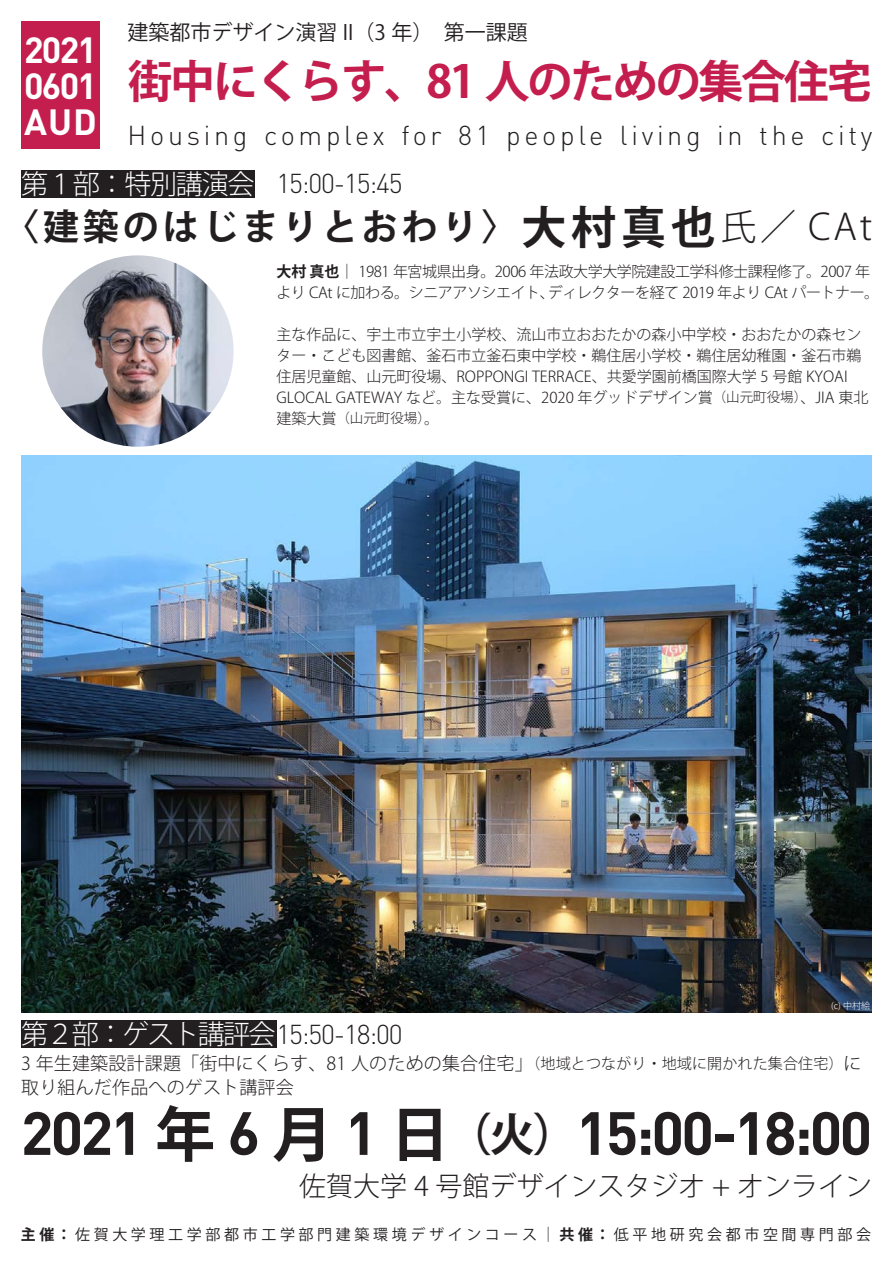
<style>
.page{position:relative;width:893px;height:1263px;background:#fff}
.page>*{position:absolute;margin:0;border:0;box-sizing:border-box;transform-origin:0 0}
.t1{font:700 60px "DIN";letter-spacing:-.045em;color:#231f20}
.t2{font:700 45px "Koz Go Pro";letter-spacing:-.05em;color:#c41e4e}
.t3{font:700 45px "Koz Go Pro";color:#231f20}
.t4{font:700 36px "Koz Go Pro";letter-spacing:.105em;color:#231f20}
.t5{font:700 36px "DIN";letter-spacing:-.05em;color:#fff}
.t6{font:300 36px "Koz Go Pro";color:#231f20}
.t7{font:300 27px "DIN";letter-spacing:.135em;color:#231f20}
.t8{font:300 27px "Koz Go Pro";color:#231f20}
.t9{font:300 27px "Koz Go Pro";letter-spacing:-.045em;color:#fff}
.t10{font:21px "Koz Go Pro";color:#231f20}
.t11{font:300 18px/24px "Koz Go Pro";letter-spacing:.01em;color:#231f20}
.t12{font:300 15px/21px "Koz Go Pro";color:#231f20}
.t13{font:300 15px/21px "Koz Go Pro";letter-spacing:-.03em;color:#231f20}
.t14{font:15px "Koz Go Pro";letter-spacing:.24em;color:#231f20}
.t15{font:300 13.5px "Koz Go Pro";color:#231f20}
.t16{font:300 9px "Koz Go Pro";color:#fff}
.s1{font-weight:300;font-size:36px}
.s2{font-weight:700}
.s3{font-size:13.5px}
.s4{font-size:15px}
.s5{font-family:"Koz Go Pro";color:#fff}
.s6{font-family:"Koz Go Pro"}
</style>
<div class="page">
<img style="left:21px;top:455px;width:850px;height:557px">
<div style="left:21px;top:21px;width:79px;height:128px;background:#c41e4e"></div>
<img style="left:42px;top:255px;width:192px;height:192px;border-radius:96px">
<div style="left:21px;top:170px;width:234px;height:27px;background:#231f20"></div>
<div style="left:21px;top:1020px;width:255px;height:27px;background:#231f20"></div>
<p class="t5" style="left:24px;top:26px;width:74px">2021</p>
<p class="t5" style="left:24px;top:62px;width:74px">0601</p>
<p class="t5" style="left:24px;top:98px;width:74px">AUD</p>
<p class="t10" style="left:128px;top:18px;width:402px">建築都市デザイン演習 （I I 3 年）　第一課題</p>
<p class="t2" style="left:128px;top:53px;width:746px">街中にくらす、81 人のための集合住宅</p>
<p class="t7" style="left:128px;top:119px;width:121px">Housing</p>
<p class="t7" style="left:264px;top:119px;width:122px">complex</p>
<p class="t7" style="left:401px;top:119px;width:42px">for</p>
<p class="t7" style="left:458px;top:119px;width:33px">81</p>
<p class="t7" style="left:506px;top:119px;width:99px">people</p>
<p class="t7" style="left:620px;top:119px;width:82px">living</p>
<p class="t7" style="left:717px;top:119px;width:27px">in</p>
<p class="t7" style="left:759px;top:119px;width:47px">the</p>
<p class="t7" style="left:821px;top:119px;width:53px">city</p>
<p class="t9" style="left:21px;top:166px;width:235px">第１部：特別講演会</p>
<p class="t7" style="left:276px;top:167px;width:128px">15:00-15:45</p>
<p class="t4" style="left:3px;top:204px;width:516px">〈建築のはじまりとおわり〉</p>
<p class="t3" style="left:521px;top:198px;width:236px">大村真也<span class="s1">氏</span></p>
<p class="t6" style="left:760px;top:204px;width:113px">／ CAt</p>
<p class="t13" style="left:548px;top:261px;width:333px;text-indent:-271px"><span class="s2">大村真也</span>｜ 1981 年宮城県出身。2006 年法政大学大学院建設工学科修士課程修了。2007 年ディレクターを経て 2019 年より CAt パートナー。</p>
<p class="t13" style="left:276px;top:282px;width:280px">より CAt に加わる。シニアアソシエイト、</p>
<p class="t12" style="left:276px;top:324px;width:587px">主な作品に、宇土市立宇土小学校、流山市立おおたかの森小中学校・おおたかの森セン</p>
<p class="t12" style="left:276px;top:345px;width:587px">ター・こども図書館、釜石市立釜石東中学校・鵜住居小学校・鵜住居幼稚園・釜石市鵜</p>
<p class="t12" style="left:276px;top:366px;width:573px">住居児童館、山元町役場、ROPPONGI TERRACE、共愛学園前橋国際大学 5 号館 KYOAI</p>
<p class="t12" style="left:815px;top:387px;width:54px">JIA 東北</p>
<p class="t12" style="left:417px;top:387px;width:297px;text-indent:-141px">GLOCAL GATEWAY など。主な受賞に、2020 年グッドデザイン賞。<span class="s3">(</span></p>
<p class="t15" style="left:713px;top:388px;width:104px">（山元町役場）<span class="s4">、</span></p>
<p class="t12" style="left:276px;top:408px;width:61px">建築大賞</p>
<p class="t15" style="left:336px;top:409px;width:83px">（山元町役場</p>
<p class="t7" style="left:21px;top:1017px;width:383px"><span class="s5">第２部：ゲスト講評会</span>15:50-18:00</p>
<p class="t16" style="left:831px;top:1000px;width:41px">)c( 中村絵</p>
<p class="t11" style="left:21px;top:1052px;width:521px">3 年生建築設計課題「街中にくらす、81 人のための集合住宅」<span class="s4">（</span>取り組んだ作品へのゲスト講評会</p>
<p class="t12" style="left:541px;top:1053px;width:304px">地域とつながり・地域に開かれた集合住宅）</p>
<p class="t11" style="left:844px;top:1052px;width:19px">に</p>
<p class="t1" style="left:21px;top:1094px;width:430px">2021<span class="s6">年</span>6<span class="s6">月</span>1<span class="s6">日</span></p>
<p class="t8" style="left:299px;top:1168px;width:574px">佐賀大学 4 号館デザインスタジオ + オンライン</p>
<p class="t3" style="left:447px;top:1105px;width:132px">（火(</p>
<p class="t1" style="left:576px;top:1094px;width:298px">15:00-18:00</p>
<p class="t14" style="left:21px;top:1225px;width:852px"><span class="s2">主催：</span>佐賀大学理工学部都市工学部門建築環境デザインコース｜<span class="s2">共催：</span>低平地研究会都市空間専門部会</p>
</div>
